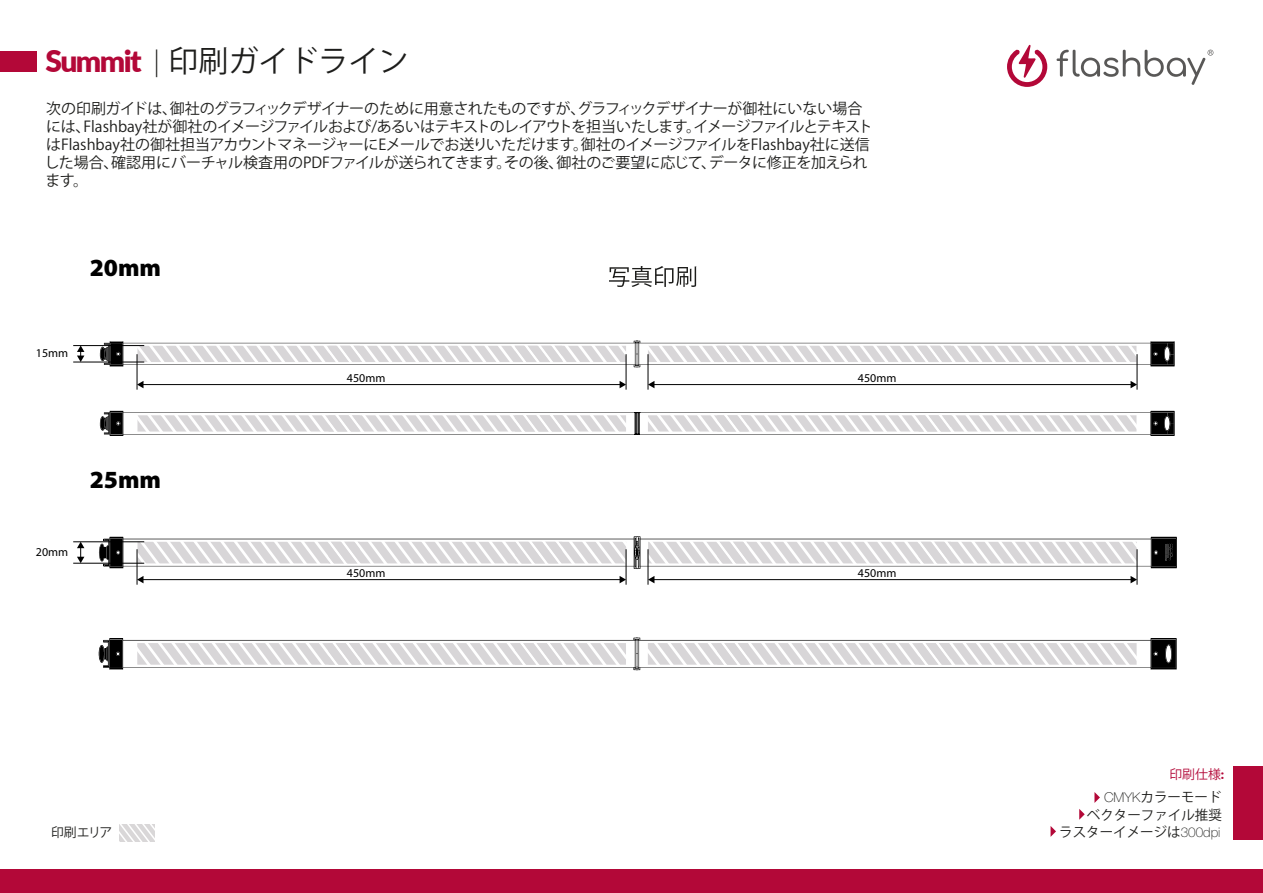
<style>
.page{position:relative;width:1263px;height:893px;background:#fff}
.page>*{position:absolute;margin:0;border:0;box-sizing:border-box;transform-origin:0 0}
.t1{font:30px "Koz Go Pr 6 N";color:#1d1d1b}
.t2{font:900 24.75px "Myriad Pro";color:#000}
.t3{font:15px/18px "Koz Go Pr 6 N";letter-spacing:-.02em;color:#1d1d1b}
.t4{font:13.5px/17.2px "Koz Go Pr 6 N";color:#1d1d1b;text-align:right}
.t5{font:12.9px "Koz Go Pr 6 N";letter-spacing:-.055em;color:#1d1d1b}
.t6{font:12.9px "Koz Go Pr 6 N";color:#b30838}
.t7{font:12px "Myriad Pro";color:#000}
.s1{font-family:"Lato";font-weight:900;color:#b30838}
.s2{font-family:"Lato";font-weight:300}
.s3{font-family:"Lato";font-weight:900}
.s4{font-family:"Helvetica Neue LT Pro";font-weight:100}
</style>
<div class="page">
<svg style="left:120px;top:824px;width:34px;height:17px"></svg>
<div style="left:1px;top:869px;width:1262px;height:24px;background:#b30838"></div>
<svg style="left:1007px;top:44px;width:40px;height:43px"></svg>
<svg style="left:1057px;top:50px;width:156px;height:35px"></svg>
<div style="left:0;top:51px;width:37px;height:21px;background:#b30838"></div>
<div style="left:1233px;top:766px;width:30px;height:73px;background:#b30838"></div>
<svg style="left:1095px;top:792px;width:5px;height:11px"></svg>
<svg style="left:1079px;top:809px;width:6px;height:11px"></svg>
<svg style="left:1051px;top:826px;width:5px;height:11px"></svg>
<svg style="left:609px;top:266px;width:88px;height:21px"></svg>
<hr style="left:137px;top:354px;width:1px;height:36px;background:#000">
<hr style="left:626px;top:354px;width:1px;height:36px;background:#000">
<hr style="left:142px;top:384px;width:479px;height:1px;background:#000">
<svg style="left:137px;top:381px;width:7px;height:7px"></svg>
<svg style="left:620px;top:381px;width:6px;height:7px"></svg>
<hr style="left:648px;top:354px;width:1px;height:36px;background:#000">
<hr style="left:1137px;top:354px;width:1px;height:36px;background:#000">
<hr style="left:653px;top:384px;width:479px;height:1px;background:#000">
<svg style="left:648px;top:381px;width:7px;height:7px"></svg>
<svg style="left:1131px;top:381px;width:6px;height:7px"></svg>
<hr style="left:73px;top:345px;width:71px;height:1px;background:#000">
<hr style="left:73px;top:362px;width:71px;height:1px;background:#000">
<svg style="left:77px;top:345px;width:7px;height:17px"></svg>
<svg style="left:100px;top:411px;width:1075px;height:25px"></svg>
<svg style="left:100px;top:340px;width:1075px;height:27px"></svg>
<svg style="left:99px;top:637px;width:1078px;height:33px"></svg>
<svg style="left:99px;top:536px;width:1078px;height:33px"></svg>
<hr style="left:137px;top:549px;width:1px;height:36px;background:#000">
<hr style="left:626px;top:549px;width:1px;height:36px;background:#000">
<hr style="left:142px;top:579px;width:479px;height:1px;background:#000">
<svg style="left:137px;top:576px;width:7px;height:7px"></svg>
<svg style="left:620px;top:576px;width:6px;height:7px"></svg>
<hr style="left:648px;top:549px;width:1px;height:36px;background:#000">
<hr style="left:1137px;top:549px;width:1px;height:36px;background:#000">
<hr style="left:653px;top:579px;width:479px;height:1px;background:#000">
<svg style="left:648px;top:576px;width:7px;height:7px"></svg>
<svg style="left:1131px;top:576px;width:6px;height:7px"></svg>
<hr style="left:73px;top:541px;width:71px;height:1px;background:#000">
<hr style="left:73px;top:563px;width:71px;height:1px;background:#000">
<svg style="left:77px;top:542px;width:7px;height:21px"></svg>
<h1 class="t1" style="left:45px;top:44px;width:365px"><span class="s1">Summit</span> <span class="s2">|</span> 印刷ガイドライン</h1>
<p class="t3" style="left:45px;top:100px;width:830px">次の印刷ガイドは、御社のグラフィックデザイナーのために用意されたものですが、グラフィックデザイナーが御社にいない場合には、Flashbay社が御社のイメージファイルおよび/あるいはテキストのレイアウトを担当いたします。イメージファイルとテキストはFlashbay社の御社担当アカウントマネージャーにEメールでお送りいただけます。御社のイメージファイルをFlashbay社に送信した場合、確認用にバーチャル検査用のPDFファイルが送られてきます。その後、御社のご要望に応じて、データに修正を加えられます。</p>
<h2 class="t2" style="left:90px;top:251px;width:73px">20mm</h2>
<p class="t7" style="left:36px;top:346px;width:34px">15mm</p>
<h2 class="t2" style="left:90px;top:463px;width:73px">25mm</h2>
<p class="t7" style="left:36px;top:544px;width:34px">20mm</p>
<p class="t5" style="left:51px;top:824px;width:63px">印刷エリア</p>
<p class="t7" style="left:347px;top:370px;width:40px">450mm</p>
<p class="t7" style="left:858px;top:370px;width:40px">450mm</p>
<p class="t7" style="left:347px;top:565px;width:40px">450mm</p>
<p class="t7" style="left:858px;top:565px;width:40px">450mm</p>
<p class="t6" style="left:1169px;top:767px;width:57px">印刷仕様<span class="s3">:</span></p>
<p class="t4" style="left:1059px;top:789px;width:164px"><span class="s4">CMYK</span>カラーモード<br>ベクターファイル推奨<br>ラスターイメージは<span class="s4">300dpi</span></p>
</div>
